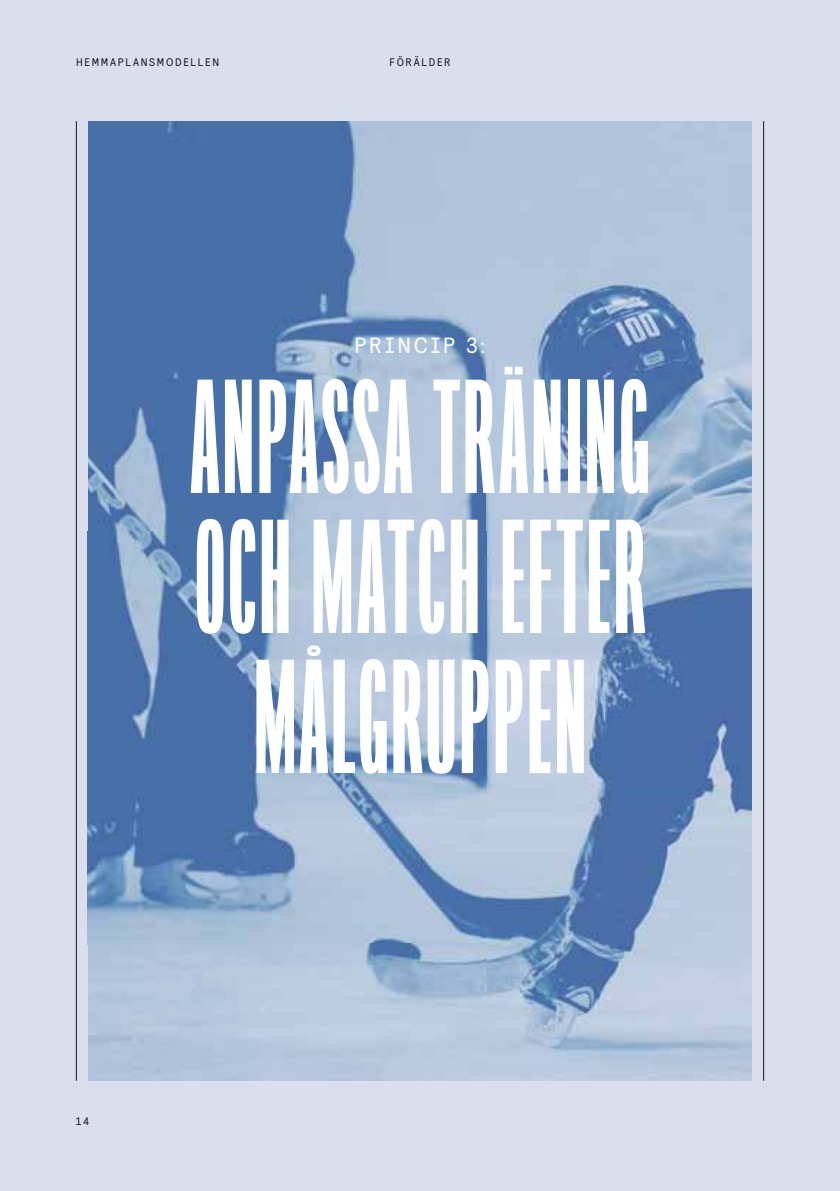
<style>
.page{position:relative;width:840px;height:1191px;background:#fff}
.page>*{position:absolute;margin:0;border:0;box-sizing:border-box;transform-origin:0 0}
.t1{font:900 160px/140px "Origin Super Condensed";letter-spacing:.015em;color:#fff;text-align:center}
.t2{font:22px "Relative Faux";letter-spacing:.12em;color:#fff}
.t3{font:11px "Relative Faux";letter-spacing:.155em;color:#1a171c}
</style>
<div class="page">
<div style="left:1px;top:0;width:838px;height:1190px;background:#dbdfed"></div>
<img style="left:87px;top:121px;width:664px;height:959px">
<hr style="left:762px;top:121px;width:1px;height:959px;background:#1a171c">
<hr style="left:76px;top:121px;width:1px;height:959px;background:#1a171c">
<p class="t3" style="left:76px;top:58px;width:144px">HEMMAPLANSMODELLEN</p>
<p class="t3" style="left:389px;top:58px;width:62px">FÖRÄLDER</p>
<p class="t2" style="left:354px;top:337px;width:132px">PRINCIP 3:</p>
<p class="t1" style="left:190px;top:368px;width:461px">ANPASSA TRÄNING<br>OCH MATCH EFTER<br>MÅLGRUPPEN</p>
<p class="t3" style="left:76px;top:1117px;width:15px">14</p>
</div>
